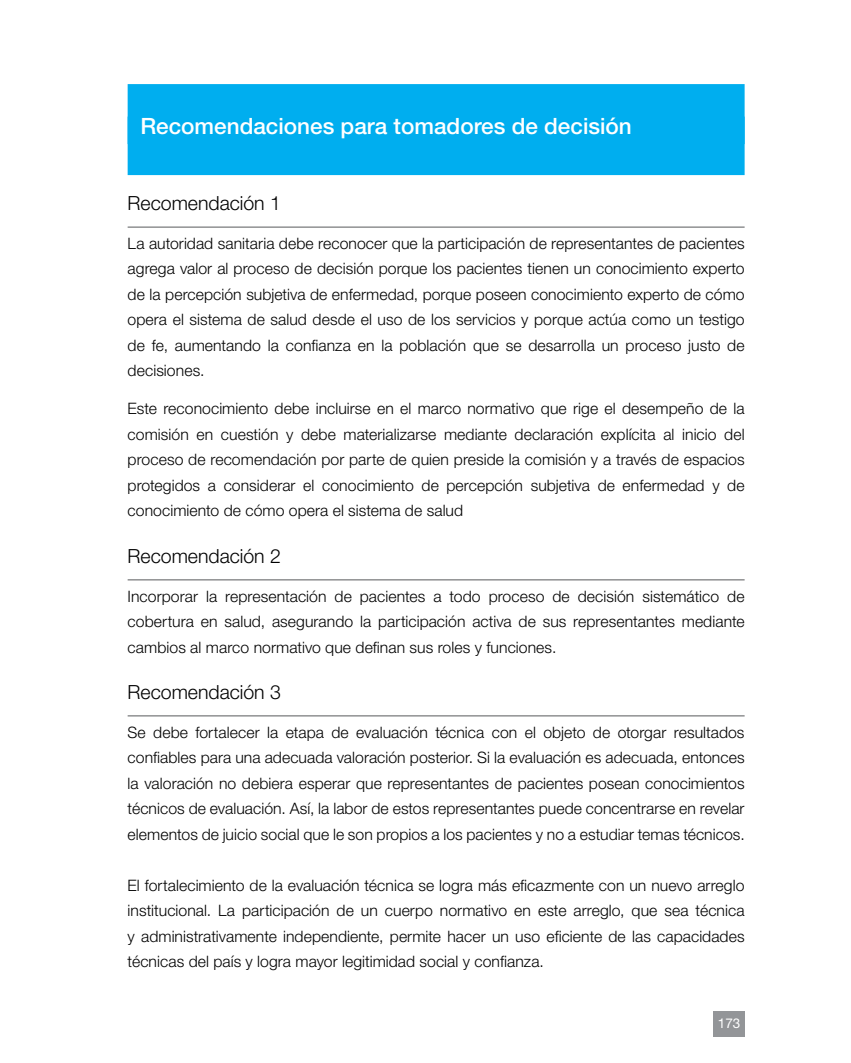
<style>
.page{position:relative;width:851px;height:1063px;background:#fff}
.page>*{position:absolute;margin:0;border:0;box-sizing:border-box;transform-origin:0 0}
.t1{font:500 22.5px "Helvetica Neue LT Std";color:#fff}
.t2{font:300 19.5px "Helvetica Neue LT Std";color:#000}
.t3{font:300 15.75px/25.5px "Helvetica Neue LT Std";letter-spacing:.005em;color:#000;text-align:justify}
.t4{font:13.5px "Helvetica Neue LT Std";color:#fff}
</style>
<div class="page">
<div style="left:713px;top:1012px;width:31px;height:25px;background:#939598"></div>
<div style="left:128px;top:84px;width:616px;height:60px;background:#00aeef"></div>
<div style="left:128px;top:117px;width:616px;height:58px;background:#00aeef"></div>
<hr style="left:128px;top:227px;width:616px;height:1px;background:#58595b">
<hr style="left:128px;top:580px;width:616px;height:1px;background:#58595b">
<hr style="left:128px;top:716px;width:616px;height:1px;background:#58595b">
<h1 class="t1" style="left:140px;top:112px;width:493px">Recomendaciones para tomadores de decisión</h1>
<p class="t2" style="left:128px;top:192px;width:155px">Recomendación 1</p>
<p class="t3" style="left:128px;top:230px;width:618px">La autoridad sanitaria debe reconocer que la participación de representantes de pacientes agrega valor al proceso de decisión porque los pacientes tienen un conocimiento experto de la percepción subjetiva de enfermedad, porque poseen conocimiento experto de cómo opera el sistema de salud desde el uso de los servicios y porque actúa como un testigo de fe, aumentando la confianza en la población que se desarrolla un proceso justo de decisiones.</p>
<p class="t3" style="left:128px;top:396px;width:618px">Este reconocimiento debe incluirse en el marco normativo que rige el desempeño de la comisión en cuestión y debe materializarse mediante declaración explícita al inicio del proceso de recomendación por parte de quien preside la comisión y a través de espacios protegidos a considerar el conocimiento de percepción subjetiva de enfermedad y de conocimiento de cómo opera el sistema de salud</p>
<p class="t2" style="left:128px;top:544px;width:155px">Recomendación 2</p>
<p class="t3" style="left:128px;top:583px;width:618px">Incorporar la representación de pacientes a todo proceso de decisión sistemático de cobertura en salud, asegurando la participación activa de sus representantes mediante cambios al marco normativo que definan sus roles y funciones.</p>
<p class="t2" style="left:128px;top:680px;width:155px">Recomendación 3</p>
<p class="t3" style="left:128px;top:719px;width:618px">Se debe fortalecer la etapa de evaluación técnica con el objeto de otorgar resultados confiables para una adecuada valoración posterior. Si la evaluación es adecuada, entonces la valoración no debiera esperar que representantes de pacientes posean conocimientos técnicos de evaluación. Así, la labor de estos representantes puede concentrarse en revelar elementos de juicio social que le son propios a los pacientes y no a estudiar temas técnicos.</p>
<p class="t3" style="left:128px;top:872px;width:618px">El fortalecimiento de la evaluación técnica se logra más eficazmente con un nuevo arreglo institucional. La participación de un cuerpo normativo en este arreglo, que sea técnica y administrativamente independiente, permite hacer un uso eficiente de las capacidades técnicas del país y logra mayor legitimidad social y confianza.</p>
<p class="t4" style="left:717px;top:1015px;width:24px">173</p>
</div>
